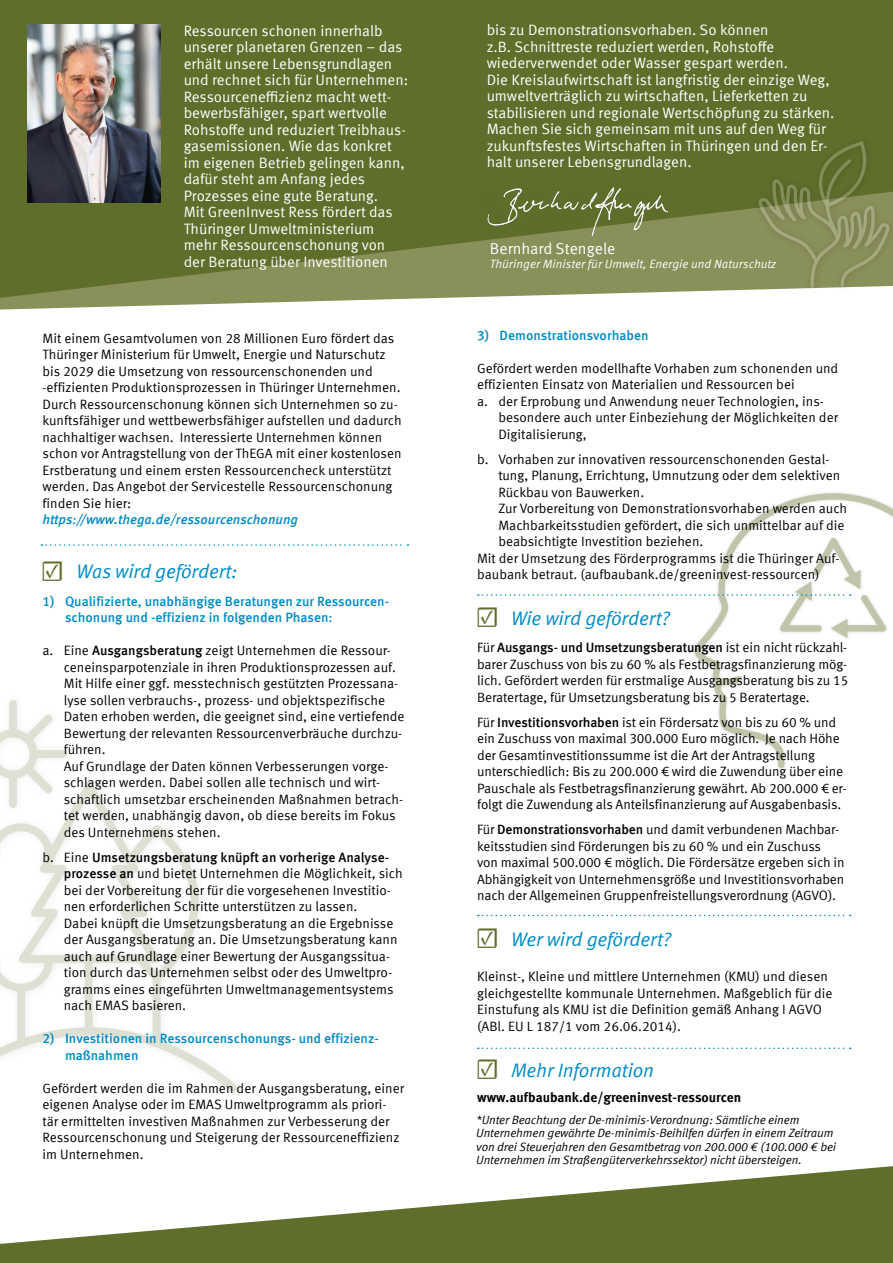
<style>
.page{position:relative;width:893px;height:1263px;background:#fff}
.page>*{position:absolute;margin:0;border:0;box-sizing:border-box;transform-origin:0 0}
.t1{font:28.5px "Minion Pro";color:#5f6e2b}
.H2_blau{font:19.5px "Meta Offc Norm Ita";letter-spacing:-.01em;color:#008bc5}
.P_Fließtext{font:19.5px "Meta Offc Norm Ita";letter-spacing:-.01em;color:#008bc5}
.t2{font:15.75px "Meta Offc Norm";color:#fff}
.t3{font:15px/16.5px "Meta Offc Norm";color:#fff}
.P_Fließtext-2{font:13.5px/16.5px "Meta Offc Norm";color:#000}
.P_Fließtext-3{font:500 13.5px/16.5px "Meta Offc";color:#008bc5}
.P_Fließtext-4{font:700 13.5px "Meta Offc";color:#000}
.P_Fließtext-5{font:italic 500 13.5px "Meta Offc";color:#008bc5}
.P_Fließtext-6{font:12px/13.5px "Meta Offc Norm Ita";letter-spacing:-.01em;color:#000}
.t4{font:12px "Meta Offc Norm Ita";color:#fff}
.s1{font-family:"Meta Offc";font-weight:500}
</style>
<div class="page">
<div style="left:153px;top:973px;width:7px;height:74px;background:#dde0d2;border-radius:4px"></div>
<div style="left:17px;top:984px;width:8px;height:63px;background:#dde0d2;border-radius:4px"></div>
<div style="left:9px;top:700px;width:8px;height:37px;background:#dde0d2;border-radius:4px"></div>
<svg style="left:0;top:1023px;width:238px;height:69px"></svg>
<div style="left:85px;top:955px;width:8px;height:77px;background:#dde0d2;border-radius:4px"></div>
<svg style="left:0;top:714px;width:199px;height:278px"></svg>
<svg style="left:694px;top:492px;width:199px;height:276px"></svg>
<svg style="left:718px;top:676px;width:24px;height:9px"></svg>
<svg style="left:0;top:1166px;width:893px;height:97px;fill:#5f6e2b"></svg>
<svg style="left:0;top:298px;width:435px;height:12px"></svg>
<svg style="left:0;top:0;width:893px;height:298px;background:#667434"></svg>
<img style="left:28px;top:25px;width:133px;height:178px">
<svg style="left:41px;top:544px;width:367px;height:2px"></svg>
<svg style="left:478px;top:538px;width:408px;height:100px"></svg>
<svg style="left:478px;top:915px;width:373px;height:1px"></svg>
<svg style="left:478px;top:1047px;width:373px;height:2px"></svg>
<img style="left:474px;top:188px;width:194px;height:56px">
<div style="left:753px;top:135px;width:140px;height:160px;background:#000;opacity:.75"></div>
<svg style="left:758px;top:141px;width:132px;height:147px;background:#7b844c"></svg>
<p class="t3" style="left:184px;top:23px;width:226px">Ressourcen schonen innerhalb unserer planetaren Grenzen – das erhält unsere Lebensgrundlagen und rechnet sich für Unternehmen:<br>Ressourceneffizienz macht wett&shy;bewerbsfähiger, spart wertvolle<br>Rohstoffe und reduziert Treibhaus&shy;gasemissionen. Wie das konkret im eigenen Betrieb gelingen kann, dafür steht am Anfang jedes</p>
<p class="t3" style="left:184px;top:188px;width:196px">Prozesses eine gute Beratung.</p>
<p class="t3" style="left:184px;top:204px;width:210px">Mit GreenInvest Ress fördert das<br>Thüringer Umweltministerium</p>
<p class="t3" style="left:184px;top:237px;width:203px">mehr Ressourcenschonung von</p>
<p class="t3" style="left:184px;top:254px;width:206px">der Beratung über Investitionen</p>
<p class="P_Fließtext-2" style="left:43px;top:330px;width:361px">Mit einem Gesamtvolumen von 28 Millionen Euro fördert das Thüringer Ministerium für Umwelt, Energie und Naturschutz bis 2029 die Umsetzung von ressourcenschonenden und -effizienten Produktionsprozessen in Thüringer Unternehmen.<br>Durch Ressourcenschonung können sich Unternehmen so zu&shy;kunftsfähiger und wettbewerbsfähiger aufstellen und dadurch nachhaltiger wachsen. Interessierte Unternehmen können schon vor Antragstellung von der ThEGA mit einer kostenlosen Erstberatung und einem ersten Ressourcencheck unterstützt werden. Das Angebot der Servicestelle Ressourcenschonung finden Sie hier:</p>
<p class="P_Fließtext-5" style="left:43px;top:511px;width:257px">https://www.thega.de/ressourcenschonung</p>
<p class="P_Fließtext" style="left:77px;top:560px;width:162px">Was wird gefördert:</p>
<p class="P_Fließtext-3" style="left:65px;top:593px;width:326px;text-indent:-23px">1) Qualifizierte, unabhängige Beratungen zur Ressourcen&shy;schonung und -effizienz in folgenden Phasen:</p>
<p class="P_Fließtext-2" style="left:64px;top:642px;width:342px;text-indent:-21px">a. Eine <span class="s1">Ausgangsberatung</span> zeigt Unternehmen die Ressour&shy;ceneinsparpotenziale in ihren Produktionsprozessen auf.<br>Mit Hilfe einer ggf. messtechnisch gestützten Prozessana&shy;lyse sollen verbrauchs-, prozess- und objektspezifische Daten erhoben werden, die geeignet sind, eine vertiefende Bewertung der relevanten Ressourcenverbräuche durchzu&shy;führen.</p>
<p class="P_Fließtext-2" style="left:64px;top:758px;width:341px">Auf Grundlage der Daten können Verbesserungen vorge&shy;schlagen werden. Dabei sollen alle technisch und wirt&shy;schaftlich umsetzbar erscheinenden Maßnahmen betrach&shy;tet werden, unabhängig davon, ob diese bereits im Fokus des Unternehmens stehen.</p>
<p class="P_Fließtext-2" style="left:64px;top:849px;width:340px;text-indent:-21px">b. Eine <span class="s1">Umsetzungsberatung knüpft an vorherige Analyse&shy;prozesse an</span> und bietet Unternehmen die Möglichkeit, sich bei der Vorbereitung der für die vorgesehenen Investitio&shy;nen erforderlichen Schritte unterstützen zu lassen.</p>
<p class="P_Fließtext-2" style="left:64px;top:915px;width:335px">Dabei knüpft die Umsetzungsberatung an die Ergebnisse der Ausgangsberatung an. Die Umsetzungsberatung kann auch auf Grundlage einer Bewertung der Ausgangssitua&shy;tion durch das Unternehmen selbst oder des Umweltpro&shy;gramms eines eingeführten Umweltmanagementsystems nach EMAS basieren.</p>
<p class="P_Fließtext-3" style="left:65px;top:1031px;width:315px;text-indent:-23px">2) Investitionen in Ressourcenschonungs- und effizienz&shy;maßnahmen</p>
<p class="P_Fließtext-2" style="left:43px;top:1080px;width:363px">Gefördert werden die im Rahmen der Ausgangsberatung, einer eigenen Analyse oder im EMAS Umweltprogramm als priori&shy;tär ermittelten investiven Maßnahmen zur Verbesserung der Ressourcenschonung und Steigerung der Ressourceneffizienz im Unternehmen.</p>
<p class="t1" style="left:41px;top:552px;width:26px">☑</p>
<p class="t3" style="left:487px;top:22px;width:283px">bis zu Demonstrationsvorhaben. So können</p>
<p class="t3" style="left:487px;top:39px;width:289px">z.B. Schnittreste reduziert werden, Rohstoffe</p>
<p class="t3" style="left:487px;top:55px;width:303px">wiederverwendet oder Wasser gespart werden.</p>
<p class="t3" style="left:487px;top:72px;width:344px">Die Kreislaufwirtschaft ist langfristig der einzige Weg, umweltverträglich zu wirtschaften, Lieferketten zu</p>
<p class="t3" style="left:487px;top:105px;width:349px">stabilisieren und regionale Wertschöpfung zu stärken.</p>
<p class="t3" style="left:487px;top:121px;width:342px;text-align:justify">Machen Sie sich gemeinsam mit uns auf den Weg für zukunftsfestes Wirtschaften in Thüringen und den Er&shy;halt unserer Lebensgrundlagen.</p>
<p class="t2" style="left:490px;top:239px;width:127px">Bernhard Stengele</p>
<p class="t4" style="left:490px;top:257px;width:288px">Thüringer Minister für Umwelt, Energie und Naturschutz</p>
<p class="P_Fließtext-3" style="left:477px;top:327px;width:173px">3) Demonstrationsvorhaben</p>
<p class="P_Fließtext-2" style="left:477px;top:360px;width:363px">Gefördert werden modellhafte Vorhaben zum schonenden und effizienten Einsatz von Materialien und Ressourcen bei</p>
<p class="P_Fließtext-2" style="left:498px;top:393px;width:341px;text-indent:-21px">a. der Erprobung und Anwendung neuer Technologien, ins&shy;besondere auch unter Einbeziehung der Möglichkeiten der<br>Digitalisierung,</p>
<p class="P_Fließtext-2" style="left:498px;top:451px;width:343px;text-indent:-21px">b. Vorhaben zur innovativen ressourcenschonenden Gestal&shy;tung, Planung, Errichtung, Umnutzung oder dem selektiven<br>Rückbau von Bauwerken.</p>
<p class="P_Fließtext-2" style="left:498px;top:500px;width:350px">Zur Vorbereitung von Demonstrationsvorhaben werden auch<br>Machbarkeitsstudien gefördert, die sich unmittelbar auf die beabsichtigte Investition beziehen.</p>
<p class="P_Fließtext-2" style="left:477px;top:550px;width:364px">Mit der Umsetzung des Förderprogramms ist die Thüringer Auf&shy;baubank betraut. (aufbaubank.de/greeninvest-ressourcen)</p>
<p class="H2_blau" style="left:511px;top:607px;width:160px">Wie wird gefördert?</p>
<p class="P_Fließtext-2" style="left:477px;top:639px;width:373px;text-align:justify">Für <span class="s1">Ausgangs- und Umsetzungsberatungen</span> ist ein nicht rückzahl&shy;barer Zuschuss von bis zu 60 % als Festbetragsfinanzierung mög&shy;lich. Gefördert werden für erstmalige Ausgangsberatung bis zu 15<br>Beratertage, für Umsetzungsberatung bis zu 5 Beratertage.</p>
<p class="P_Fließtext-2" style="left:477px;top:714px;width:371px">Für <span class="s1">Investitionsvorhaben</span> ist ein Fördersatz von bis zu 60 % und ein Zuschuss von maximal 300.000 Euro möglich. Je nach Höhe der Gesamtinvestitionssumme ist die Art der Antragstellung unterschiedlich: Bis zu 200.000 € wird die Zuwendung über eine Pauschale als Festbetragsfinanzierung gewährt. Ab 200.000 € er&shy;folgt die Zuwendung als Anteilsfinanzierung auf Ausgabenbasis.</p>
<p class="P_Fließtext-2" style="left:477px;top:821px;width:369px">Für <span class="s1">Demonstrationsvorhaben</span> und damit verbundenen Machbar&shy;keitsstudien sind Förderungen bis zu 60 % und ein Zuschuss von maximal 500.000 € möglich. Die Fördersätze ergeben sich in Abhängigkeit von Unternehmensgröße und Investitionsvorhaben nach der Allgemeinen Gruppenfreistellungsverordnung (AGVO).</p>
<p class="H2_blau" style="left:511px;top:928px;width:162px">Wer wird gefördert?</p>
<p class="P_Fließtext-2" style="left:477px;top:969px;width:357px">Kleinst-, Kleine und mittlere Unternehmen (KMU) und diesen gleichgestellte kommunale Unternehmen. Maßgeblich für die Einstufung als KMU ist die Definition gemäß Anhang I AGVO (ABl. EU L 187/1 vom 26.06.2014).</p>
<p class="H2_blau" style="left:511px;top:1059px;width:144px">Mehr Information</p>
<p class="P_Fließtext-4" style="left:477px;top:1089px;width:266px">www.aufbaubank.de/greeninvest-ressourcen</p>
<p class="P_Fließtext-6" style="left:476px;top:1113px;width:361px">*Unter Beachtung der De-minimis-Verordnung: Sämtliche einem Unternehmen gewährte De-minimis-Beihilfen dürfen in einem Zeitraum von drei Steuerjahren den Gesamtbetrag von 200.000 € (100.000 € bei Unternehmen im Straßengüterverkehrssektor) nicht übersteigen.</p>
<p class="t1" style="left:475px;top:597px;width:26px">☑</p>
<p class="t1" style="left:475px;top:919px;width:26px">☑</p>
<p class="t1" style="left:475px;top:1050px;width:26px">☑</p>
</div>
